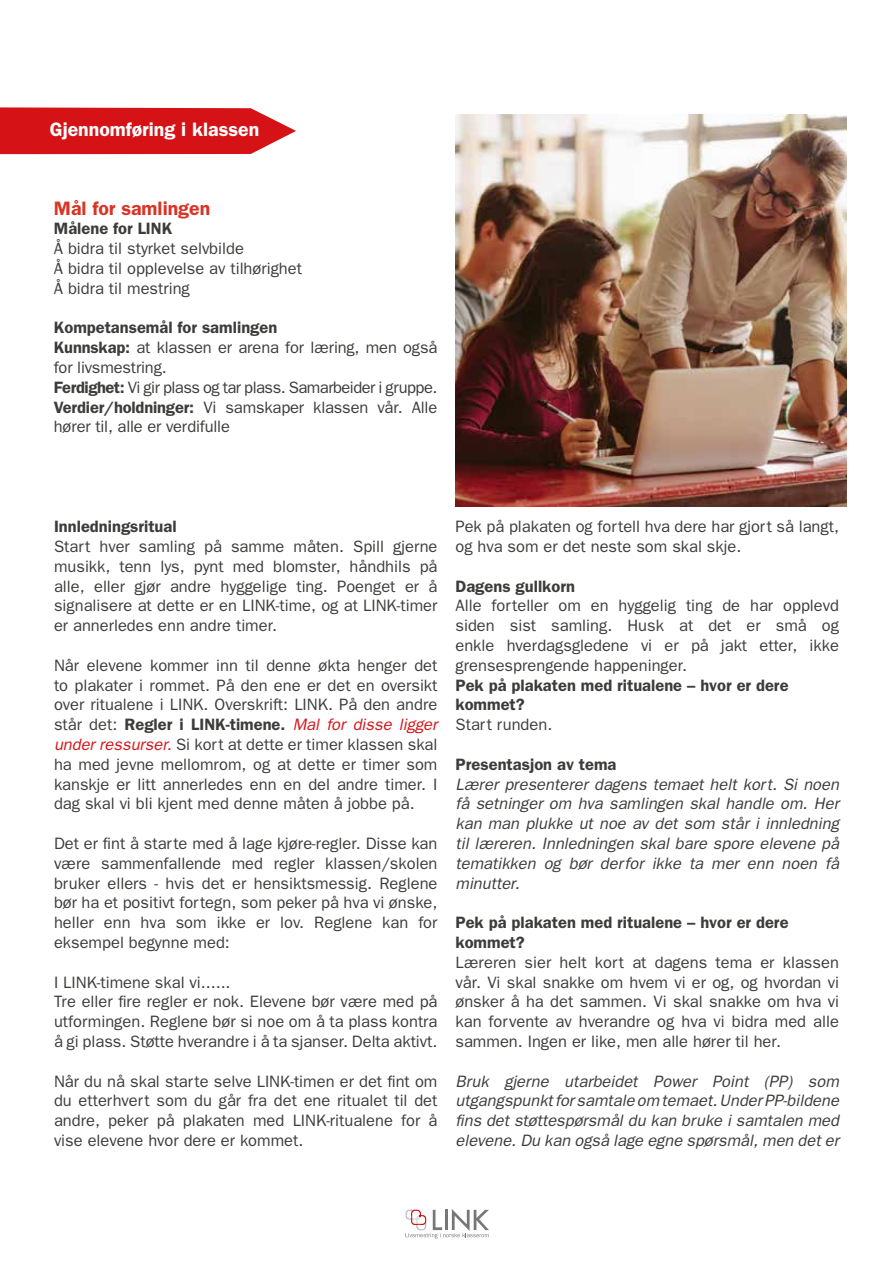
<style>
.page{position:relative;width:893px;height:1263px;background:#fff}
.page>*{position:absolute;margin:0;border:0;box-sizing:border-box;transform-origin:0 0}
.t1{font:600 19.5px "Franklin Gothic";color:#fff}
.t2{font:600 19.5px "Franklin Gothic";color:#d83526}
.t3{font:16.5px/19.8px "Franklin Gothic";color:#3c3c3b;text-align:justify}
.t4{font:italic 16.5px/19.8px "Franklin Gothic";color:#3c3c3b;text-align:justify}
.t5{font:600 16.5px/19.8px "Franklin Gothic";color:#3c3c3b}
.s1{font-weight:600}
.s2{font-style:italic;color:#d51317}
</style>
<div class="page">
<svg style="left:405px;top:1209px;width:84px;height:29px"></svg>
<svg style="left:0;top:107px;width:296px;height:47px;background:#d8282c"></svg>
<img style="left:455px;top:115px;width:391px;height:391px">
<p class="t1" style="left:50px;top:118px;width:211px">Gjennomføring i klassen</p>
<p class="t2" style="left:54px;top:196px;width:158px">Mål for samlingen</p>
<p class="t5" style="left:54px;top:218px;width:120px">Målene for LINK</p>
<p class="t3" style="left:54px;top:238px;width:250px;text-align:left">Å bidra til styrket selvbilde<br>Å bidra til opplevelse av tilhørighet<br>Å bidra til mestring</p>
<p class="t3" style="left:54px;top:317px;width:385px;text-align:left"><span class="s1">Kompetansemål for samlingen<br>Kunnskap:</span> at klassen er arena for læring, men også for livsmestring.<br><span class="s1">Ferdighet:</span> Vi gir plass og tar plass. Samarbeider i gruppe.<br><span class="s1">Verdier/holdninger:</span> Vi samskaper klassen vår. Alle hører til, alle er verdifulle</p>
<p class="t5" style="left:54px;top:516px;width:124px">Innledningsritual</p>
<p class="t3" style="left:54px;top:536px;width:385px">Start hver samling på samme måten. Spill gjerne musikk, tenn lys, pynt med blomster, håndhils på alle, eller gjør andre hyggelige ting. Poenget er å signalisere at dette er en LINK-time, og at LINK-timer er annerledes enn andre timer.</p>
<p class="t3" style="left:54px;top:655px;width:385px">Når elevene kommer inn til denne økta henger det to plakater i rommet. På den ene er det en oversikt over ritualene i LINK. Overskrift: LINK. På den andre står det: <span class="s1">Regler i LINK-timene.</span> <span class="s2">Mal for disse ligger under ressurser.</span> Si kort at dette er timer klassen skal ha med jevne mellomrom, og at dette er timer som kanskje er litt annerledes enn en del andre timer. I dag skal vi bli kjent med denne måten å jobbe på.</p>
<p class="t3" style="left:54px;top:833px;width:385px">Det er fint å starte med å lage kjøre-regler. Disse kan være sammenfallende med regler klassen/skolen bruker ellers - hvis det er hensiktsmessig. Reglene bør ha et positivt fortegn, som peker på hva vi ønske, heller enn hva som ikke er lov. Reglene kan for eksempel begynne med:</p>
<p class="t3" style="left:54px;top:972px;width:385px;text-align:left">I LINK-timene skal vi......<br>Tre eller fire regler er nok. Elevene bør være med på utformingen. Reglene bør si noe om å ta plass kontra å gi plass. Støtte hverandre i å ta sjanser. Delta aktivt.</p>
<p class="t3" style="left:54px;top:1071px;width:385px">Når du nå skal starte selve LINK-timen er det fint om du etterhvert som du går fra det ene ritualet til det andre, peker på plakaten med LINK-ritualene for å vise elevene hvor dere er kommet.</p>
<p class="t3" style="left:455px;top:516px;width:385px">Pek på plakaten og fortell hva dere har gjort så langt, og hva som er det neste som skal skje.</p>
<p class="t5" style="left:455px;top:575px;width:121px">Dagens gullkorn</p>
<p class="t3" style="left:455px;top:595px;width:385px">Alle forteller om en hyggelig ting de har opplevd siden sist samling. Husk at det er små og enkle hverdagsgledene vi er på jakt etter, ikke grensesprengende happeninger.</p>
<p class="t5" style="left:455px;top:674px;width:335px">Pek på plakaten med ritualene – hvor er dere kommet?</p>
<p class="t3" style="left:455px;top:714px;width:98px">Start runden.</p>
<p class="t5" style="left:455px;top:754px;width:163px">Presentasjon av tema</p>
<p class="t4" style="left:455px;top:774px;width:385px">Lærer presenterer dagens temaet helt kort. Si noen få setninger om hva samlingen skal handle om. Her kan man plukke ut noe av det som står i innledning til læreren. Innledningen skal bare spore elevene på tematikken og bør derfor ikke ta mer enn noen få minutter.</p>
<p class="t5" style="left:455px;top:912px;width:335px">Pek på plakaten med ritualene – hvor er dere kommet?</p>
<p class="t3" style="left:455px;top:952px;width:385px">Læreren sier helt kort at dagens tema er klassen vår. Vi skal snakke om hvem vi er og, og hvordan vi ønsker å ha det sammen. Vi skal snakke om hva vi kan forvente av hverandre og hva vi bidra med alle sammen. Ingen er like, men alle hører til her.</p>
<p class="t4" style="left:455px;top:1071px;width:385px">Bruk gjerne utarbeidet Power Point (PP) som utgangspunkt for samtale om temaet. Under PP-bildene fins det støttespørsmål du kan bruke i samtalen med elevene. Du kan også lage egne spørsmål, men det er</p>
</div>
